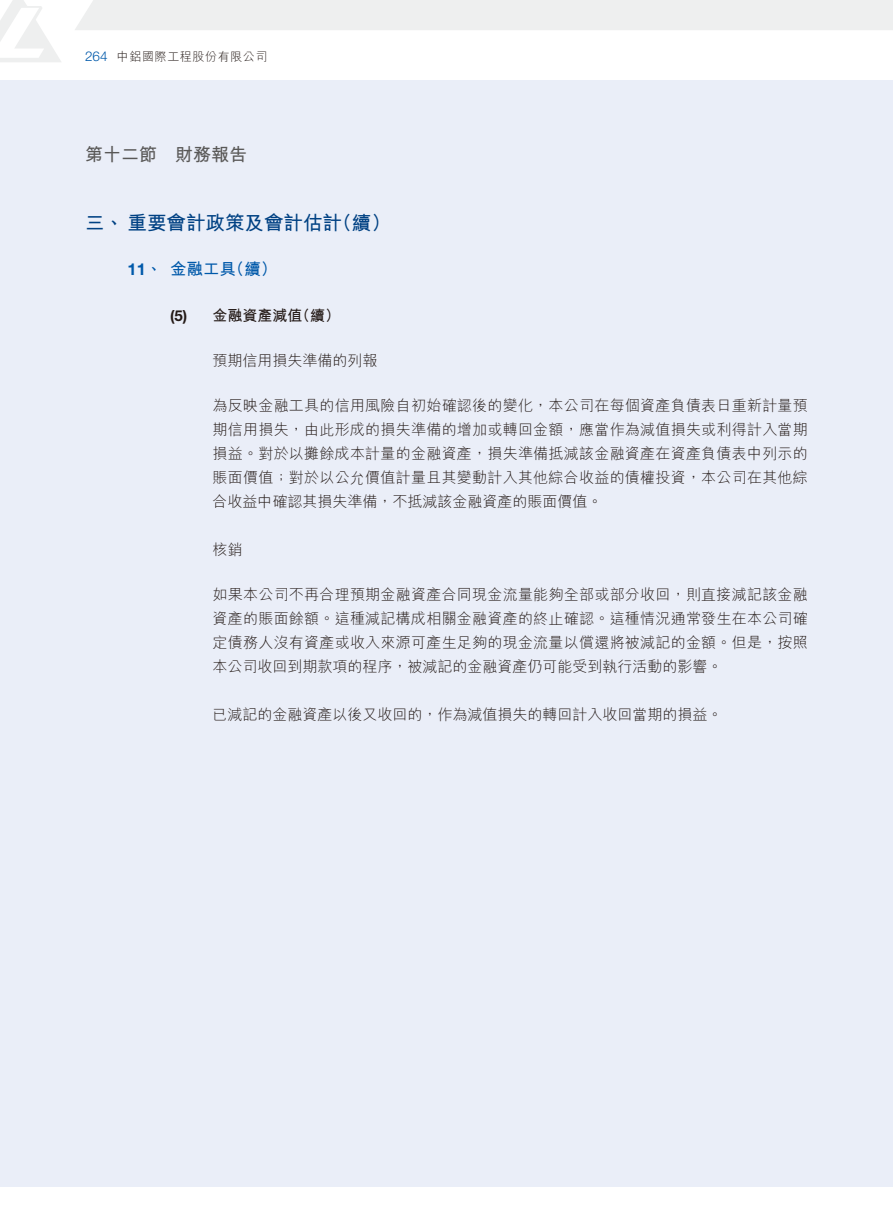
<style>
.page{position:relative;width:893px;height:1212px;background:#fff}
.page>*{position:absolute;margin:0;border:0;box-sizing:border-box;transform-origin:0 0}
.t1{font:19.5px "M Hei HK Bold E Ten B5 H";color:#004183}
.t2{font:18px "M Hei HK Bold E Ten B5 H";color:#595857}
.t3{font:16.5px "M Hei HK Bold E Ten B5 H";color:#0059aa}
.t4{font:15px/24px "M Hei HK Light E Ten B5 H";color:#231916;text-align:justify}
.t5{font:15px "M Hei HK Bold E Ten B5 H";color:#231916}
.t6{font:12px "M Hei HK Light E Ten B5 H";letter-spacing:.05em;color:#231916}
.s1{font-family:"Helvetica Neue LT Std";font-weight:300;font-size:13.5px;color:#0059aa}
.s2{font-family:"Helvetica Neue LT Std";font-weight:700}
</style>
<div class="page">
<div style="left:0;top:81px;width:893px;height:1106px;background:#eaeef8"></div>
<svg style="left:0;top:0;width:61px;height:62px"></svg>
<div style="left:75px;top:0;width:818px;height:30px;background:#eeefef"></div>
<p class="t6" style="left:85px;top:52px;width:184px"><span class="s1">264</span> 中鋁國際工程股份有限公司</p>
<p class="t2" style="left:85px;top:147px;width:164px">第十二節 財務報告</p>
<h1 class="t1" style="left:85px;top:215px;width:307px">三、重要會計政策及會計估計（續）</h1>
<p class="t3" style="left:128px;top:263px;width:151px"><span class="s2">11</span>、金融工具（續）</p>
<p class="t5" style="left:170px;top:309px;width:172px"><span class="s2">(5)</span> 金融資產減值（續）</p>
<p class="t4" style="left:213px;top:350px;width:166px">預期信用損失準備的列報</p>
<p class="t4" style="left:213px;top:395px;width:597px">為反映金融工具的信用風險自初始確認後的變化，本公司在每個資產負債表日重新計量預期信用損失，由此形成的損失準備的增加或轉回金額，應當作為減值損失或利得計入當期損益。對於以攤餘成本計量的金融資產，損失準備抵減該金融資產在資產負債表中列示的賬面價值；對於以公允價值計量且其變動計入其他綜合收益的債權投資，本公司在其他綜合收益中確認其損失準備，不抵減該金融資產的賬面價值。</p>
<p class="t4" style="left:213px;top:539px;width:31px">核銷</p>
<p class="t4" style="left:213px;top:584px;width:597px">如果本公司不再合理預期金融資產合同現金流量能夠全部或部分收回，則直接減記該金融資產的賬面餘額。這種減記構成相關金融資產的終止確認。這種情況通常發生在本公司確定債務人沒有資產或收入來源可產生足夠的現金流量以償還將被減記的金額。但是，按照本公司收回到期款項的程序，被減記的金融資產仍可能受到執行活動的影響。</p>
<p class="t4" style="left:213px;top:704px;width:511px">已減記的金融資產以後又收回的，作為減值損失的轉回計入收回當期的損益。</p>
</div>
